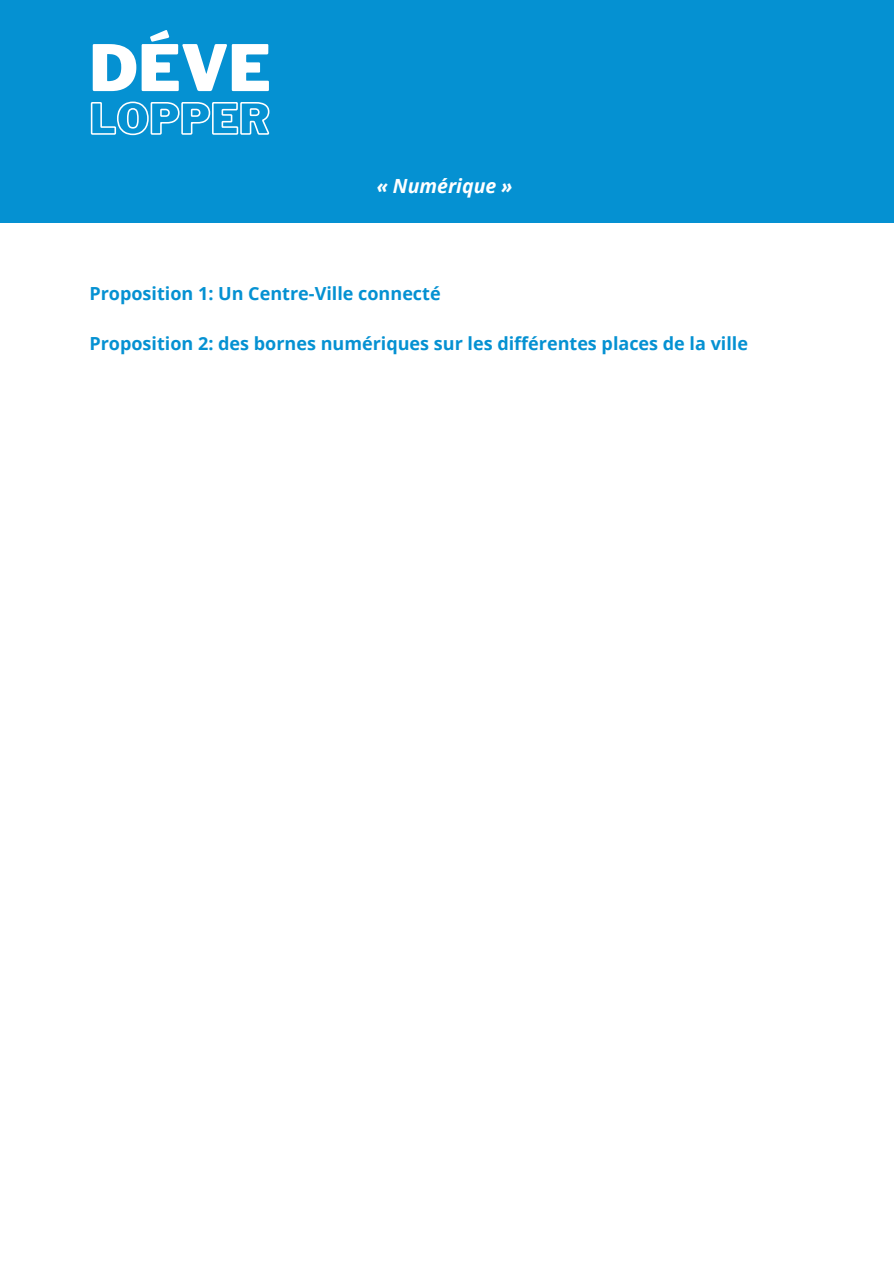
<style>
.page{position:relative;width:894px;height:1264px;background:#fff}
.page>*{position:absolute;margin:0;border:0;box-sizing:border-box;transform-origin:0 0}
.t1{font:900 63.3px "Libre Franklin";color:#fff}
.t2{font:italic 700 19.5px "Open Sans";color:#fff}
.t3{font:700 18px "Open Sans";color:#0591d2}
</style>
<div class="page">
<div style="left:0;top:0;width:893px;height:222px;background:#0591d2"></div>
<svg style="left:90px;top:101px;width:180px;height:35px"></svg>
<p class="t1" style="left:89px;top:30px;width:183px">DÉVE</p>
<p class="t2" style="left:377px;top:172px;width:137px">« Numérique »</p>
<p class="t3" style="left:89px;top:281px;width:352px">Proposition 1: Un Centre-Ville connecté</p>
<p class="t3" style="left:89px;top:331px;width:660px">Proposition 2: des bornes numériques sur les différentes places de la ville</p>
</div>
